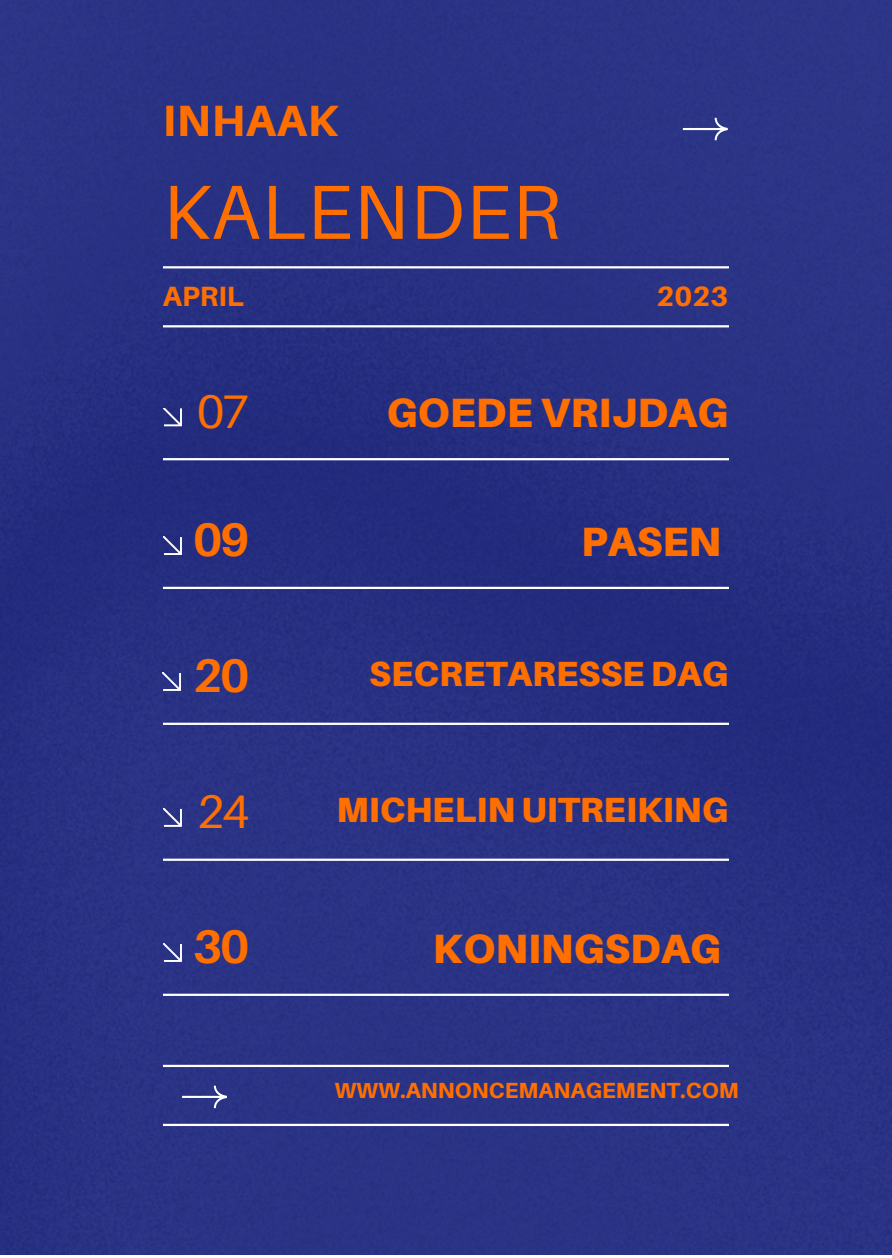
<style>
.page{position:relative;width:892px;height:1258px;background:#fff}
.page>*{position:absolute;margin:0;border:0;box-sizing:border-box;transform-origin:0 0}
.t1{font:76.8px "Aileron";letter-spacing:.02em;color:#ff6f00}
.t2{font:700 47.1px "Aileron";color:#ff6f00}
.t3{font:47.1px "Aileron";color:#ff6f00}
.t4{font:800 43.8px "Aileron";letter-spacing:.02em;color:#ff6f00}
.t5{font:900 41.1px "Aileron";color:#ff6f00}
.t6{font:900 35.1px "Aileron";color:#ff6f00}
.t7{font:800 27.9px "Aileron";color:#ff6f00}
.t8{font:800 21.9px "Aileron";color:#ff6f00}
</style>
<div class="page">
<div style="left:0;top:0;width:891px;height:1255px;background:#293184"></div>
<hr style="left:163px;top:587px;width:565px;height:2px;background:#fff">
<hr style="left:163px;top:723px;width:565px;height:2px;background:#fff">
<hr style="left:163px;top:858px;width:565px;height:3px;background:#fff">
<hr style="left:163px;top:994px;width:565px;height:2px;background:#fff">
<hr style="left:163px;top:458px;width:565px;height:2px;background:#fff">
<hr style="left:163px;top:266px;width:565px;height:2px;background:#fff">
<hr style="left:163px;top:1065px;width:565px;height:2px;background:#fff">
<hr style="left:163px;top:325px;width:565px;height:2px;background:#fff">
<hr style="left:163px;top:1124px;width:565px;height:2px;background:#fff">
<svg style="left:164px;top:537px;width:18px;height:18px"></svg>
<svg style="left:163px;top:673px;width:18px;height:18px"></svg>
<svg style="left:164px;top:809px;width:18px;height:18px"></svg>
<svg style="left:164px;top:944px;width:18px;height:18px"></svg>
<svg style="left:164px;top:408px;width:18px;height:18px"></svg>
<svg style="left:182px;top:1085px;width:45px;height:23px"></svg>
<svg style="left:682px;top:118px;width:45px;height:22px"></svg>
<p class="t4" style="left:163px;top:93px;width:177px">INHAAK</p>
<h1 class="t1" style="left:163px;top:164px;width:398px">KALENDER</h1>
<p class="t7" style="left:163px;top:279px;width:83px">APRIL</p>
<p class="t7" style="left:656px;top:279px;width:73px">2023</p>
<h2 class="t3" style="left:197px;top:382px;width:54px">07</h2>
<p class="t5" style="left:386px;top:387px;width:343px">GOEDE VRIJDAG</p>
<h2 class="t2" style="left:193px;top:510px;width:58px">09</h2>
<p class="t5" style="left:581px;top:516px;width:141px">PASEN</p>
<h2 class="t2" style="left:193px;top:646px;width:58px">20</h2>
<p class="t6" style="left:369px;top:652px;width:360px">SECRETARESSE DAG</p>
<h2 class="t3" style="left:197px;top:782px;width:54px">24</h2>
<p class="t6" style="left:336px;top:788px;width:393px">MICHELIN UITREIKING</p>
<h2 class="t2" style="left:193px;top:917px;width:58px">30</h2>
<p class="t5" style="left:432px;top:923px;width:290px">KONINGSDAG</p>
<p class="t8" style="left:334px;top:1077px;width:405px">WWW.ANNONCEMANAGEMENT.COM</p>
</div>
